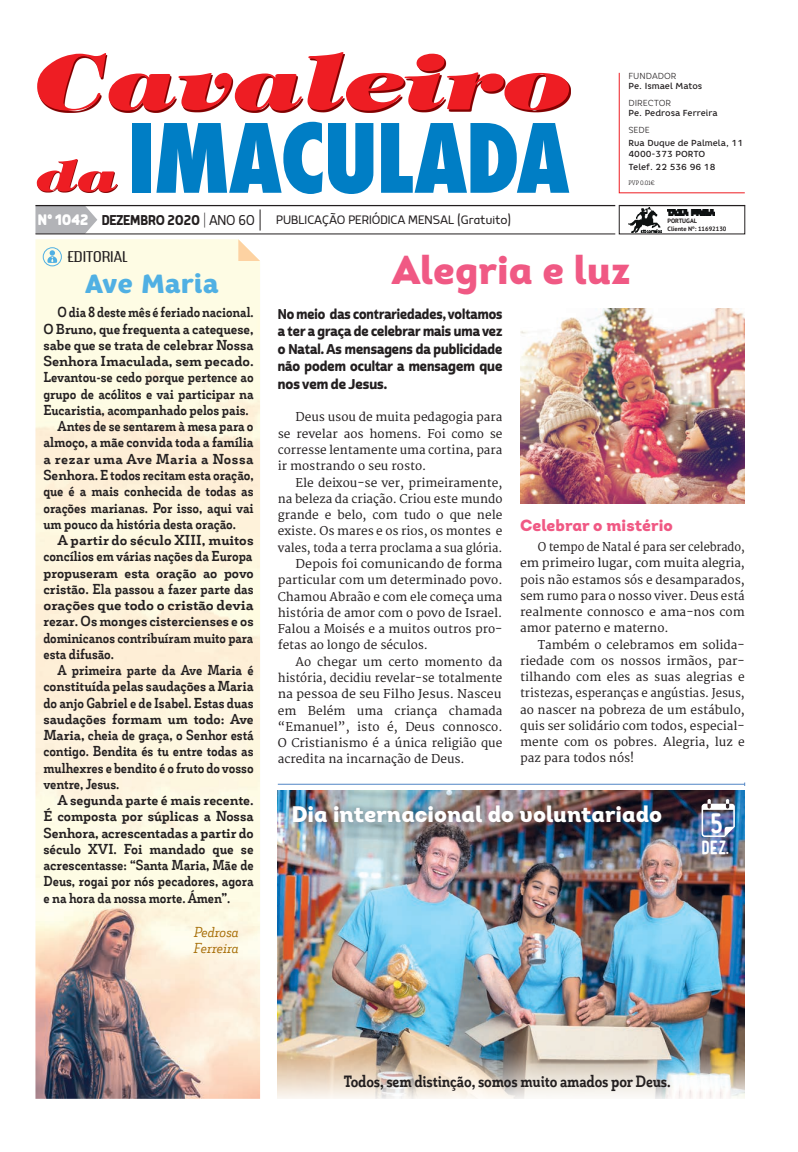
<style>
.page{position:relative;width:798px;height:1152px;background:#fff}
.page>*{position:absolute;margin:0;border:0;box-sizing:border-box;transform-origin:0 0}
.t1{font:800 condensed 92.5px "Futura";letter-spacing:-.02em;color:#007ec5;scale:.96 1}
.t2{font:italic 800 76.25px "Tiffany";color:#ee1d23;scale:1.25 1}
.t3{font:italic 800 42.5px "Tiffany";color:#ee1d23;scale:1.31 1}
.t4{font:40px "Intro Black Alt";color:#f05984}
.t5{font:900 26.25px "Core Rhino 85";color:#50b0e3}
.t6{font:700 25.12px "Mensch";color:#fff}
.t7{font:22.5px "Intro Black Alt";color:#fff}
.t8{font:700 17.5px "Mensch";color:#fff}
.t9{font:16.25px "Grn D Con Bol";letter-spacing:-.01em;color:#231f20;scale:.94 1}
.t10{font:16.25px "Intro Black Alt";color:#f05984}
.t11{font:300 15px "Mairy";color:#231f20}
.t12{font:900 13.75px "Decour Soft";color:#231f20;scale:.92 1}
.t13{font:900 13.75px "Decour Soft";color:#231f20}
.t14{font:13.75px/17.5px "Cabrito Sans Con Ex B";color:#231f20;text-align:justify}
.t15{font:900 13.75px "Decour Soft";color:#231f20;scale:.9 1}
.t16{font:900 13.75px "Decour Soft";color:#231f20;scale:1.05 1}
.t17{font:900 13.75px "Decour Soft";color:#231f20;scale:.96 1}
.t18{font:900 13.75px "Decour Soft";color:#231f20;scale:.94 1}
.t19{font:900 13.75px "Decour Soft";color:#231f20;scale:1.1 1}
.t20{font:900 13.75px "Decour Soft";letter-spacing:.04em;color:#231f20;scale:1.04 1}
.t21{font:italic 13.75px/16px "Decour Soft";color:#a76e07}
.t22{font:300 13.75px "Triump";color:#231f20}
.t23{font:11.88px/16.2px "Merriweather";color:#231f20;text-align:justify}
.t24{font:11.88px/16.2px "Merriweather";color:#231f20;text-align:justify;scale:.94 1}
.t25{font:11.88px "Merriweather";color:#231f20;scale:1.04 1}
.t26{font:11.88px "Merriweather";color:#231f20;scale:.96 1}
.t27{font:500 8.75px/11.2px "Core Rhino 55";color:#231f20}
.t28{font:300 8.75px "Core Rhino 35";color:#231f20}
.t29{font:700 6.25px/7.5px "PT Sans";color:#231f20}
.t30{font:6.25px "Grn D Con Reg";color:#231f20}
.s1{font-weight:900;font-size:18.75px;color:#fff}
.s2{font-weight:700;font-size:17.5px}
.s3{font-weight:100;font-size:17.5px}
.s4{font-size:17.5px}
</style>
<div class="page">
<img style="left:278px;top:790px;width:466px;height:261px">
<img style="left:35px;top:239px;width:225px;height:859px">
<svg style="left:35px;top:206px;width:62px;height:27px;background:#b8b9bc"></svg>
<hr style="left:35px;top:205px;width:580px;height:1px;background:#231f20">
<hr style="left:35px;top:233px;width:580px;height:1px;background:#231f20">
<svg style="left:37px;top:160px;width:81px;height:33px"></svg>
<img style="left:628px;top:208px;width:32px;height:24px">
<img style="left:667px;top:209px;width:47px;height:6px">
<svg style="left:260px;top:209px;width:1px;height:21px"></svg>
<svg style="left:47px;top:250px;width:10px;height:13px"></svg>
<div style="left:43px;top:247px;width:19px;height:19px;border:1px solid #50b0e3;border-radius:50%"></div>
<svg style="left:238px;top:239px;width:22px;height:22px"></svg>
<div style="left:618px;top:205px;width:126px;height:29px;border:1px solid #231f20"></div>
<svg style="left:618px;top:72px;width:127px;height:121px"></svg>
<svg style="left:38px;top:54px;width:532px;height:58px"></svg>
<hr style="left:278px;top:784px;width:466px;height:1px;background:#5084c4">
<div style="left:288px;top:800px;width:378px;height:27px;background:#231f20;opacity:.3"></div>
<img style="left:520px;top:308px;width:224px;height:195px">
<svg style="left:701px;top:799px;width:33px;height:38px"></svg>
<img style="left:278px;top:1051px;width:466px;height:48px">
<h2 class="t2" style="left:32px;top:32px;width:432px">Cavaleiro</h2>
<h3 class="t3" style="left:35px;top:148px;width:64px">da</h3>
<h1 class="t1" style="left:128px;top:95px;width:462px">IMACULADA</h1>
<p class="t11" style="left:38px;top:211px;width:474px"><span class="s1">Nº1042</span> <span class="s2">DEZEMBRO 2020</span> <span class="s3">|</span> <span class="s4">ANO 60</span> PUBLICAÇÃO PERIÓDICA MENSAL (Gratuito)</p>
<p class="t28" style="left:628px;top:71px;width:50px">FUNDADOR</p>
<p class="t27" style="left:628px;top:80px;width:75px">Pe. Ismael Matos</p>
<p class="t28" style="left:628px;top:98px;width:44px">DIRECTOR</p>
<p class="t27" style="left:628px;top:108px;width:91px">Pe. Pedrosa Ferreira</p>
<p class="t28" style="left:628px;top:125px;width:23px">SEDE</p>
<p class="t27" style="left:628px;top:137px;width:116px">Rua Duque de Palmela, 11<br>4000-373 PORTO</p>
<p class="t27" style="left:628px;top:161px;width:88px">Telef. 22 536 96 18</p>
<p class="t30" style="left:628px;top:179px;width:28px">PVP 0.01€</p>
<p class="t29" style="left:667px;top:217px;width:60px">PORTUGAL<br>Cliente Nº: 11692130</p>
<p class="t22" style="left:67px;top:247px;width:62px">EDITORIAL</p>
<h3 class="t5" style="left:85px;top:267px;width:135px">Ave Maria</h3>
<p class="t15" style="left:58px;top:303px;width:219px">O dia 8 deste mês é feriado nacional.</p>
<p class="t13" style="left:43px;top:320px;width:212px">O Bruno, que frequenta a catequese,</p>
<p class="t13" style="left:43px;top:336px;width:211px">sabe que se trata de celebrar Nossa</p>
<p class="t16" style="left:43px;top:352px;width:202px">Senhora Imaculada, sem pecado.</p>
<p class="t12" style="left:43px;top:369px;width:230px">Levantou-se cedo porque pertence ao</p>
<p class="t12" style="left:43px;top:385px;width:230px">grupo de acólitos e vai participar na</p>
<p class="t12" style="left:43px;top:401px;width:224px">Eucaristia, acompanhado pelos pais.</p>
<p class="t12" style="left:58px;top:417px;width:214px">Antes de se sentarem à mesa para o</p>
<p class="t18" style="left:43px;top:433px;width:225px">almoço, a mãe convida toda a família</p>
<p class="t20" style="left:43px;top:450px;width:203px">a rezar uma Ave Maria a Nossa</p>
<p class="t13" style="left:43px;top:466px;width:212px">Senhora. E todos recitam esta oração,</p>
<p class="t12" style="left:43px;top:482px;width:230px">que é a mais conhecida de todas as</p>
<p class="t12" style="left:43px;top:499px;width:230px">orações marianas. Por isso, aqui vai</p>
<p class="t12" style="left:43px;top:515px;width:211px">um pouco da história desta oração.</p>
<p class="t16" style="left:58px;top:531px;width:188px">A partir do século XIII, muitos</p>
<p class="t12" style="left:43px;top:547px;width:229px">concílios em várias nações da Europa</p>
<p class="t13" style="left:43px;top:563px;width:212px">propuseram esta oração ao povo</p>
<p class="t13" style="left:43px;top:580px;width:211px">cristão. Ela passou a fazer parte das</p>
<p class="t19" style="left:43px;top:596px;width:192px">orações que todo o cristão devia</p>
<p class="t13" style="left:43px;top:612px;width:212px">rezar. Os monges cistercienses e os</p>
<p class="t15" style="left:43px;top:628px;width:235px">dominicanos contribuíram muito para</p>
<p class="t12" style="left:43px;top:645px;width:78px">esta difusão.</p>
<p class="t12" style="left:58px;top:661px;width:214px">A primeira parte da Ave Maria é</p>
<p class="t17" style="left:43px;top:677px;width:220px">constituída pelas saudações a Maria</p>
<p class="t12" style="left:43px;top:693px;width:230px">do anjo Gabriel e de Isabel. Estas duas</p>
<p class="t13" style="left:43px;top:710px;width:212px">saudações formam um todo: Ave</p>
<p class="t13" style="left:43px;top:726px;width:212px">Maria, cheia de graça, o Senhor está</p>
<p class="t12" style="left:43px;top:742px;width:230px">contigo. Bendita és tu entre todas as</p>
<p class="t12" style="left:43px;top:759px;width:230px">mulhexres e bendito é o fruto do vosso</p>
<p class="t12" style="left:43px;top:775px;width:84px">ventre, Jesus.</p>
<p class="t13" style="left:58px;top:791px;width:197px">A segunda parte é mais recente.</p>
<p class="t13" style="left:43px;top:807px;width:212px">É composta por súplicas a Nossa</p>
<p class="t13" style="left:43px;top:823px;width:211px">Senhora, acrescentadas a partir do</p>
<p class="t13" style="left:43px;top:840px;width:212px">século XVI. Foi mandado que se</p>
<p class="t13" style="left:43px;top:856px;width:211px">acrescentasse: “Santa Maria, Mãe de</p>
<p class="t12" style="left:43px;top:872px;width:230px">Deus, rogai por nós pecadores, agora</p>
<p class="t12" style="left:43px;top:889px;width:204px">e na hora da nossa morte. Ámen”.</p>
<p class="t21" style="left:193px;top:924px;width:47px">Pedrosa<br>Ferreira</p>
<h3 class="t4" style="left:392px;top:244px;width:240px">Alegria e luz</h3>
<p class="t14" style="left:278px;top:305px;width:226px">No meio das contrariedades, voltamos a ter a graça de celebrar mais uma vez o Natal. As mensagens da publicidade não podem ocultar a mensagem que nos vem de Jesus.</p>
<p class="t23" style="left:278px;top:409px;width:226px;text-indent:18px">Deus usou de muita pedagogia para se revelar aos homens. Foi como se corresse lentamente uma cortina, para ir mostrando o seu rosto.</p>
<p class="t23" style="left:295px;top:475px;width:208px">Ele deixou-se ver, primeiramente,</p>
<p class="t23" style="left:278px;top:491px;width:226px">na beleza da criação. Criou este mundo</p>
<p class="t23" style="left:278px;top:507px;width:226px">grande e belo, com tudo o que nele</p>
<p class="t23" style="left:278px;top:523px;width:226px">existe. Os mares e os rios, os montes e</p>
<p class="t26" style="left:278px;top:540px;width:235px">vales, toda a terra proclama a sua glória.</p>
<p class="t25" style="left:295px;top:557px;width:200px">Depois foi comunicando de forma</p>
<p class="t23" style="left:278px;top:572px;width:226px">particular com um determinado povo.</p>
<p class="t23" style="left:278px;top:589px;width:226px">Chamou Abraão e com ele começa uma</p>
<p class="t23" style="left:278px;top:605px;width:226px">história de amor com o povo de Israel.</p>
<p class="t23" style="left:278px;top:621px;width:226px">Falou a Moisés e a muitos outros pro-</p>
<p class="t23" style="left:278px;top:637px;width:152px">fetas ao longo de séculos.</p>
<p class="t23" style="left:295px;top:654px;width:208px">Ao chegar um certo momento da</p>
<p class="t23" style="left:278px;top:670px;width:226px">história, decidiu revelar-se totalmente</p>
<p class="t25" style="left:278px;top:687px;width:216px">na pessoa de seu Filho Jesus. Nasceu</p>
<p class="t23" style="left:278px;top:702px;width:226px">em Belém uma criança chamada</p>
<p class="t23" style="left:278px;top:719px;width:226px">“Emanuel”, isto é, Deus connosco.</p>
<p class="t23" style="left:278px;top:735px;width:226px">O Cristianismo é a única religião que</p>
<p class="t23" style="left:278px;top:751px;width:188px">acredita na incarnação de Deus.</p>
<h3 class="t10" style="left:520px;top:515px;width:154px">Celebrar o mistério</h3>
<p class="t24" style="left:520px;top:539px;width:240px;text-indent:18px">O tempo de Natal é para ser celebrado, em primeiro lugar, com muita alegria, pois não estamos sós e desamparados, sem rumo para o nosso viver. Deus está realmente connosco e ama-nos com amor paterno e materno.</p>
<p class="t23" style="left:520px;top:637px;width:226px;text-indent:18px">Também o celebramos em solida&shy;riedade com os nossos irmãos, par&shy;tilhando com eles as suas alegrias e tristezas, esperanças e angústias. Jesus, ao nascer na pobreza de um estábulo, quis ser solidário com todos, especial&shy;mente com os pobres. Alegria, luz e paz para todos nós!</p>
<h3 class="t7" style="left:291px;top:799px;width:372px">Dia internacional do voluntariado</h3>
<h3 class="t6" style="left:710px;top:811px;width:13px">5</h3>
<h3 class="t8" style="left:701px;top:840px;width:28px">DEZ.</h3>
<h3 class="t9" style="left:343px;top:1071px;width:349px">Todos, sem distinção, somos muito amados por Deus.</h3>
</div>
